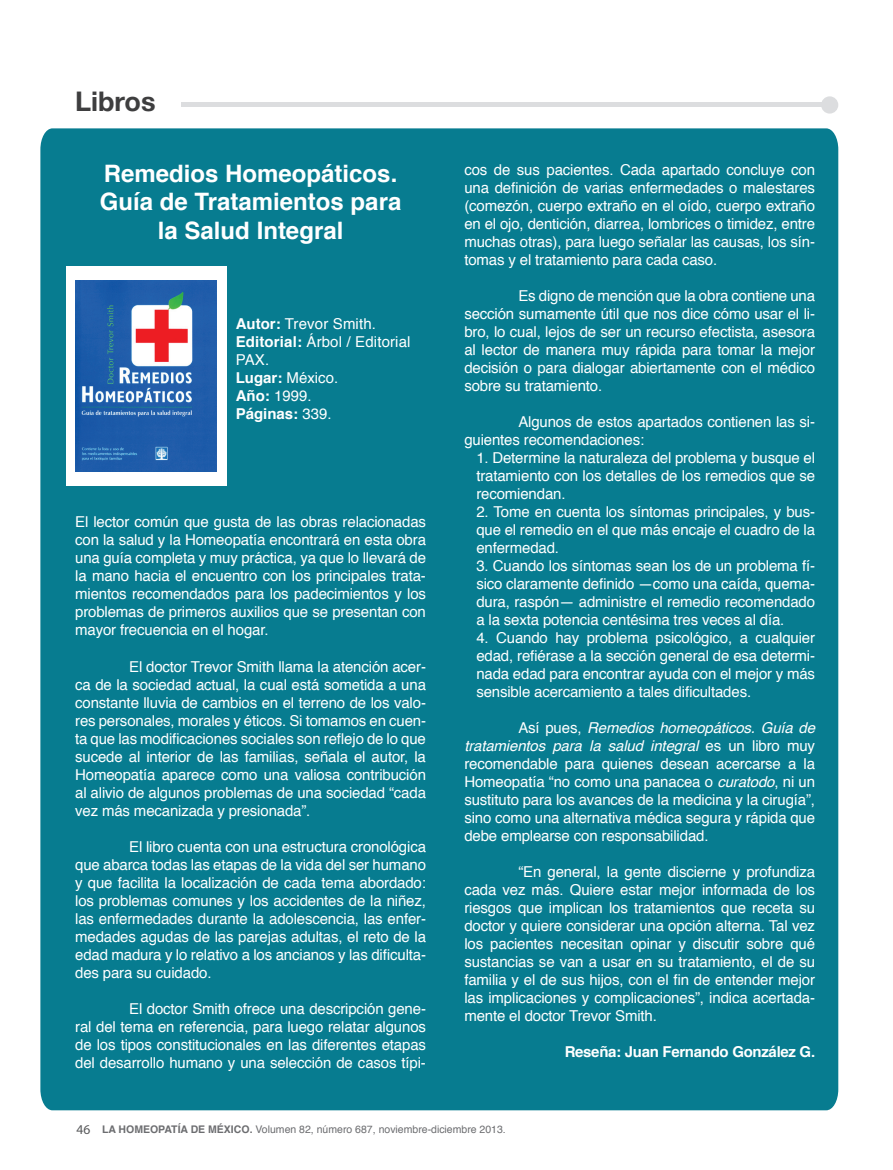
<style>
.page{position:relative;width:893px;height:1170px;background:#fff}
.page>*{position:absolute;margin:0;border:0;box-sizing:border-box;transform-origin:0 0}
.t1{font:700 27px "Helvetica Neue";color:#3e3e3f}
.t2{font:700 24px/28.8px "Helvetica";color:#fff;text-align:center}
.t3{font:15px/18px "Helvetica";letter-spacing:-.01em;color:#fff;text-align:justify}
.t4{font:15px/18px "Helvetica";letter-spacing:.01em;color:#fff}
.t5{font:700 15px "Helvetica";letter-spacing:-.02em;color:#fff}
.t6{font:10.5px "Helvetica";color:#6c6d70}
.s1{font-weight:700}
.s2{font-style:italic}
.s3{font-family:"Myriad Pro";font-size:13.5px;color:#57585a}
</style>
<div class="page">
<div style="left:40px;top:128px;width:798px;height:982px;background:#077c90"></div>
<hr style="left:182px;top:103px;width:641px;height:4px;background:#dcdddf">
<div style="left:821px;top:96px;width:17px;height:18px;background:#dcdddf;border-radius:50%"></div>
<div style="left:66px;top:266px;width:160px;height:220px;background:#fff"></div>
<img style="left:76px;top:280px;width:141px;height:191px">
<h1 class="t1" style="left:75px;top:81px;width:82px">Libros</h1>
<h2 class="t2" style="left:100px;top:159px;width:303px">Remedios Homeopáticos.<br>Guía de Tratamientos para la Salud Integral</h2>
<p class="t4" style="left:236px;top:315px;width:176px"><span class="s1">Autor:</span> Trevor Smith.<br><span class="s1">Editorial:</span> Árbol / Editorial<br>PAX.<br><span class="s1">Lugar:</span> México.<br><span class="s1">Año:</span> 1999.<br><span class="s1">Páginas:</span> 339.</p>
<p class="t3" style="left:75px;top:513px;width:352px">El lector común que gusta de las obras relacionadas con la salud y la Homeopatía encontrará en esta obra una guía completa y muy práctica, ya que lo llevará de la mano hacia el encuentro con los principales trata&shy;mientos recomendados para los padecimientos y los problemas de primeros auxilios que se presentan con mayor frecuencia en el hogar.</p>
<p class="t3" style="left:75px;top:657px;width:352px;text-indent:54px">El doctor Trevor Smith llama la atención acer&shy;ca de la sociedad actual, la cual está sometida a una constante lluvia de cambios en el terreno de los valo&shy;res personales, morales y éticos. Si tomamos en cuen&shy;ta que las modificaciones sociales son reflejo de lo que sucede al interior de las familias, señala el autor, la Homeopatía aparece como una valiosa contribución al alivio de algunos problemas de una sociedad “cada vez más mecanizada y presionada”.</p>
<p class="t3" style="left:75px;top:837px;width:352px;text-indent:54px">El libro cuenta con una estructura cronológica que abarca todas las etapas de la vida del ser humano y que facilita la localización de cada tema abordado: los problemas comunes y los accidentes de la niñez, las enfermedades durante la adolescencia, las enfer&shy;medades agudas de las parejas adultas, el reto de la edad madura y lo relativo a los ancianos y las dificulta&shy;des para su cuidado.</p>
<p class="t3" style="left:75px;top:999px;width:352px;text-indent:54px">El doctor Smith ofrece una descripción gene&shy;ral del tema en referencia, para luego relatar algunos de los tipos constitucionales en las diferentes etapas del desarrollo humano y una selección de casos típi-</p>
<p class="t3" style="left:464px;top:161px;width:352px">cos de sus pacientes. Cada apartado concluye con una definición de varias enfermedades o malestares (comezón, cuerpo extraño en el oído, cuerpo extraño en el ojo, dentición, diarrea, lombrices o timidez, entre muchas otras), para luego señalar las causas, los sín&shy;tomas y el tratamiento para cada caso.</p>
<p class="t3" style="left:464px;top:287px;width:352px;text-indent:54px">Es digno de mención que la obra contiene una sección sumamente útil que nos dice cómo usar el li&shy;bro, lo cual, lejos de ser un recurso efectista, asesora al lector de manera muy rápida para tomar la mejor decisión o para dialogar abiertamente con el médico sobre su tratamiento.</p>
<p class="t3" style="left:464px;top:413px;width:352px;text-indent:54px">Algunos de estos apartados contienen las si&shy;guientes recomendaciones:</p>
<p class="t3" style="left:476px;top:449px;width:340px">1. Determine la naturaleza del problema y busque el tratamiento con los detalles de los remedios que se recomiendan.</p>
<p class="t3" style="left:476px;top:503px;width:340px">2. Tome en cuenta los síntomas principales, y bus&shy;que el remedio en el que más encaje el cuadro de la enfermedad.</p>
<p class="t3" style="left:476px;top:557px;width:340px">3. Cuando los síntomas sean los de un problema fí&shy;sico claramente definido —como una caída, quema&shy;dura, raspón— administre el remedio recomendado a la sexta potencia centésima tres veces al día.</p>
<p class="t3" style="left:476px;top:629px;width:340px">4. Cuando hay problema psicológico, a cualquier edad, refiérase a la sección general de esa determi&shy;nada edad para encontrar ayuda con el mejor y más sensible acercamiento a tales dificultades.</p>
<p class="t3" style="left:464px;top:719px;width:352px;text-indent:54px">Así pues, <span class="s2">Remedios homeopáticos. Guía de tratamientos para la salud integral</span> es un libro muy recomendable para quienes desean acercarse a la Homeopatía “no como una panacea o <span class="s2">curatodo</span>, ni un sustituto para los avances de la medicina y la cirugía”, sino como una alternativa médica segura y rápida que debe emplearse con responsabilidad.</p>
<p class="t3" style="left:464px;top:863px;width:352px;text-indent:54px">“En general, la gente discierne y profundiza cada vez más. Quiere estar mejor informada de los riesgos que implican los tratamientos que receta su doctor y quiere considerar una opción alterna. Tal vez los pacientes necesitan opinar y discutir sobre qué sustancias se van a usar en su tratamiento, el de su familia y el de sus hijos, con el fin de entender mejor las implicaciones y complicaciones”, indica acertada&shy;mente el doctor Trevor Smith.</p>
<p class="t5" style="left:565px;top:1039px;width:252px">Reseña: Juan Fernando González G.</p>
<p class="t6" style="left:76px;top:1120px;width:431px"><span class="s3">46</span> <span class="s1">LA HOMEOPATÍA DE MÉXICO.</span> Volumen 82, número 687, noviembre-diciembre 2013.</p>
</div>
